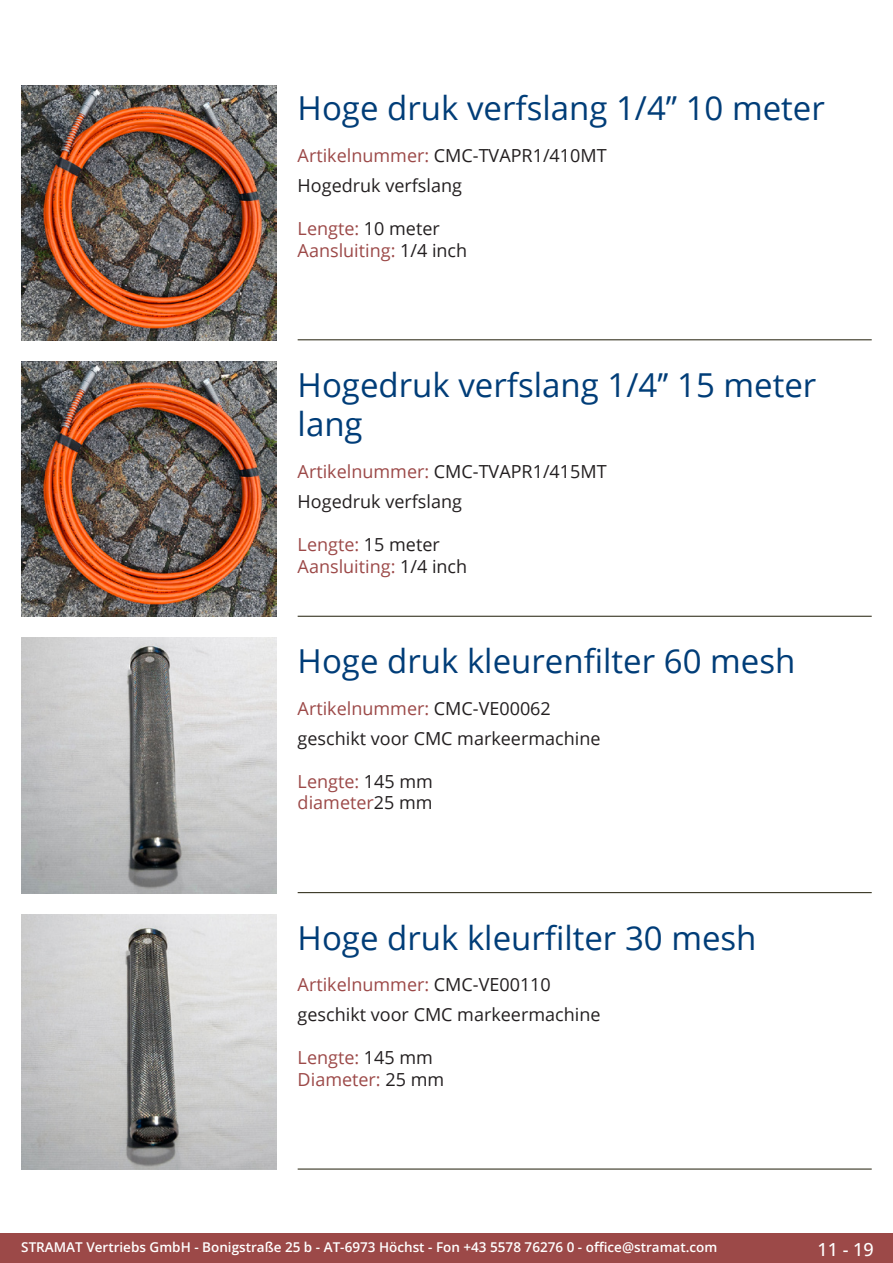
<style>
.page{position:relative;width:893px;height:1263px;background:#fff}
.page>*{position:absolute;margin:0;border:0;box-sizing:border-box;transform-origin:0 0}
.Produkttitel{font:33px/39.6px "Open Sans";color:#003d78}
.Beschreibung_Text{font:18px/21.6px "Open Sans";color:#9c4948}
.Beschreibung_Text-2{font:18px "Open Sans";color:#231f20}
.TechDaten_Überschrif{font:18px "Open Sans";color:#231f20}
.TechDaten_Überschrif-2{font:18px "Open Sans";color:#9c4948}
.t1{font:500 18px "Open Sans";color:#fff}
.t2{font:600 13.5px "Open Sans";color:#fff}
.s1{color:#9c4948}
.s2{color:#231f20}
</style>
<div class="page">
<div style="left:0;top:1233px;width:893px;height:30px;background:#9c4948"></div>
<hr style="left:298px;top:340px;width:574px;height:1px;background:#201d08">
<hr style="left:298px;top:616px;width:574px;height:1px;background:#201d08">
<hr style="left:298px;top:892px;width:574px;height:1px;background:#201d08">
<hr style="left:298px;top:1169px;width:574px;height:1px;background:#201d08">
<img style="left:21px;top:85px;width:255px;height:255px">
<img style="left:21px;top:361px;width:255px;height:256px">
<img style="left:21px;top:638px;width:255px;height:255px">
<img style="left:21px;top:914px;width:255px;height:255px">
<p class="Produkttitel" style="left:298px;top:88px;width:529px">Hoge druk verfslang 1/4’’ 10 meter</p>
<p class="TechDaten_Überschrif" style="left:298px;top:143px;width:311px"><span class="s1">Artikelnummer:</span> CMC-TVAPR1/410MT</p>
<p class="Beschreibung_Text-2" style="left:298px;top:173px;width:166px">Hogedruk verfslang</p>
<p class="Beschreibung_Text" style="left:298px;top:217px;width:171px">Lengte: <span class="s2">10 meter<br></span>Aansluiting: <span class="s2">1/4 inch</span></p>
<p class="Produkttitel" style="left:298px;top:364px;width:520px">Hogedruk verfslang 1/4’’ 15 meter lang</p>
<p class="TechDaten_Überschrif" style="left:298px;top:459px;width:311px"><span class="s1">Artikelnummer:</span> CMC-TVAPR1/415MT</p>
<p class="Beschreibung_Text-2" style="left:298px;top:489px;width:166px">Hogedruk verfslang</p>
<p class="Beschreibung_Text" style="left:298px;top:533px;width:171px">Lengte: <span class="s2">15 meter<br></span>Aansluiting: <span class="s2">1/4 inch</span></p>
<p class="Produkttitel" style="left:298px;top:640px;width:499px">Hoge druk kleurenfilter 60 mesh</p>
<p class="TechDaten_Überschrif-2" style="left:298px;top:696px;width:255px">Artikelnummer: <span class="s2">CMC-VE00062</span></p>
<p class="Beschreibung_Text-2" style="left:298px;top:726px;width:304px">geschikt voor CMC markeermachine</p>
<p class="Beschreibung_Text" style="left:298px;top:770px;width:137px">Lengte: <span class="s2">145 mm </span>diameter<span class="s2">25 mm</span></p>
<p class="Produkttitel" style="left:298px;top:917px;width:460px">Hoge druk kleurfilter 30 mesh</p>
<p class="TechDaten_Überschrif-2" style="left:298px;top:972px;width:255px">Artikelnummer: <span class="s2">CMC-VE00110</span></p>
<p class="Beschreibung_Text-2" style="left:298px;top:1002px;width:304px">geschikt voor CMC markeermachine</p>
<p class="Beschreibung_Text" style="left:298px;top:1046px;width:148px">Lengte: <span class="s2">145 mm<br></span>Diameter: <span class="s2">25 mm</span></p>
<p class="t2" style="left:21px;top:1238px;width:698px">STRAMAT Vertriebs GmbH - Bonigstraße 25 b - AT-6973 Höchst - Fon +43 5578 76276 0 - office@stramat.com</p>
<p class="t1" style="left:817px;top:1237px;width:58px">11 - 19</p>
</div>
